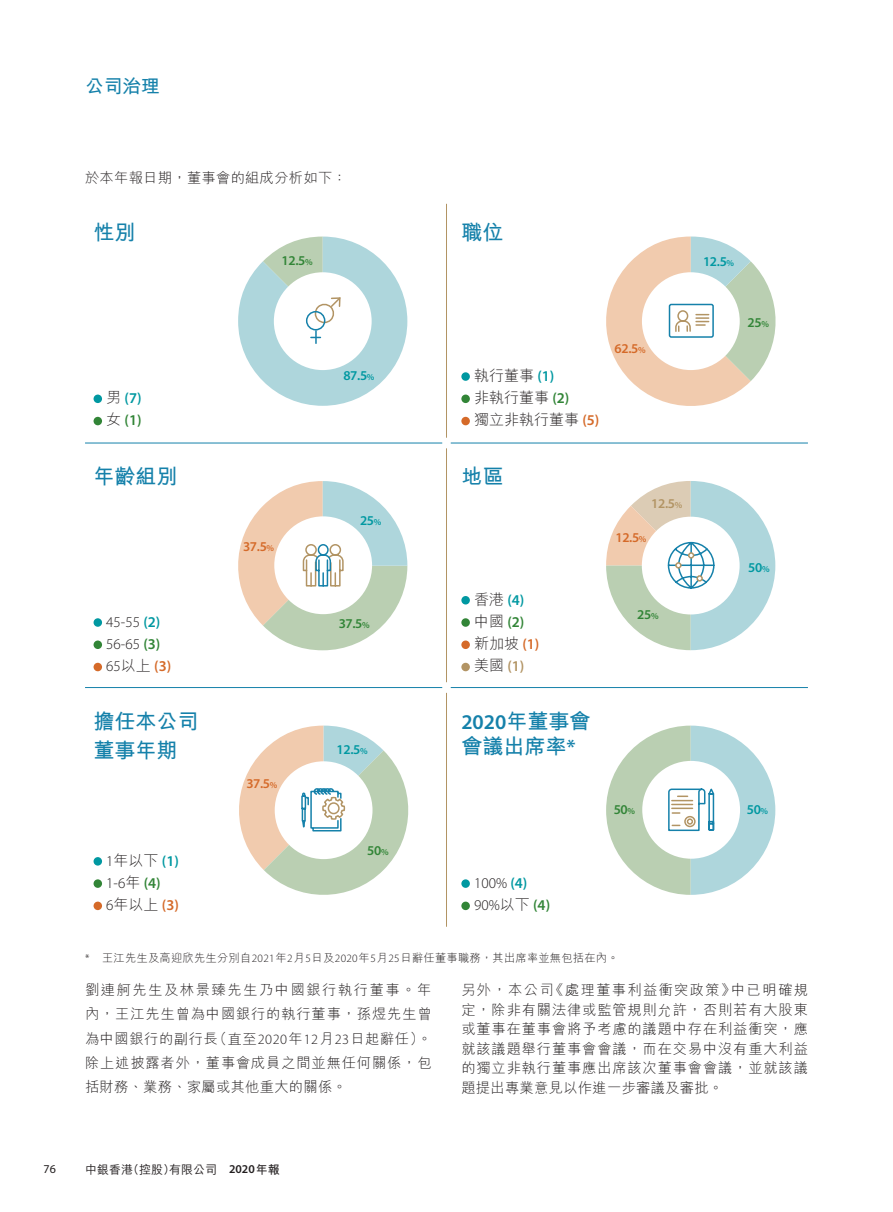
<style>
.page{position:relative;width:893px;height:1212px;background:#fff}
.page>*{position:absolute;margin:0;border:0;box-sizing:border-box;transform-origin:0 0}
.t1{font:700 21px/29.4px "M Hei HK";color:#1581aa}
.t2{font:600 21px "Myriad Pro";color:#1581aa}
.t3{font:700 18.75px "M Hei HK";color:#1581aa}
.t4{font:300 15px/22.2px "M Hei HK";color:#231f20}
.t5{font:300 15px/22.2px "Myriad Pro";color:#231f20}
.t6{font:600 15px/22.2px "Myriad Pro";color:#0098a1}
.t7{font:600 15px "Myriad Pro";color:#b29464}
.t8{font:300 14.25px/19.5px "M Hei HK";letter-spacing:.04em;color:#231f20;text-align:justify}
.t9{font:300 14.25px "M Hei HK";letter-spacing:.02em;color:#231f20}
.t10{font:600 13.5px "Myriad Pro";letter-spacing:-.025em;color:#0098a1}
.t11{font:600 13.5px "Myriad Pro";letter-spacing:-.025em;color:#328537}
.t12{font:600 13.5px "Myriad Pro";letter-spacing:-.025em;color:#d56a29}
.t13{font:600 13.5px "Myriad Pro";color:#b29464}
.t14{font:500 12px "M Hei HK";color:#231f20}
.t15{font:12px "Myriad Pro";color:#231f20}
.t16{font:300 11.25px "M Hei HK";letter-spacing:.02em;color:#231f20}
.s1{font-size:9px}
.s2{font-family:"M Hei HK";font-weight:300;color:#231f20}
.s3{color:#328537}
.s4{font-family:"Myriad Pro";font-weight:600;color:#0098a1}
.s5{font-family:"Myriad Pro";font-weight:600;color:#328537}
.s6{font-family:"Myriad Pro";font-weight:600;color:#d56a29}
.s7{font-weight:600;color:#0098a1}
.s8{font-weight:600;color:#328537}
.s9{font-family:"M Hei HK"}
.s10{font-weight:600;color:#d56a29}
.s11{font-family:"Myriad Pro"}
.s12{font-family:"M Hei HK";font-weight:700}
.s13{font-family:"Myriad Pro";font-weight:600}
.s14{font-weight:700}
</style>
<div class="page">
<div style="left:94px;top:395px;width:8px;height:8px;background:#0098a1;border-radius:50%"></div>
<div style="left:94px;top:417px;width:8px;height:8px;background:#328537;border-radius:50%"></div>
<div style="left:461px;top:372px;width:9px;height:9px;background:#0098a1;border-radius:50%"></div>
<div style="left:461px;top:395px;width:9px;height:8px;background:#328537;border-radius:50%"></div>
<div style="left:461px;top:417px;width:9px;height:8px;background:#d56a29;border-radius:50%"></div>
<div style="left:461px;top:596px;width:9px;height:8px;background:#0098a1;border-radius:50%"></div>
<div style="left:461px;top:618px;width:9px;height:9px;background:#328537;border-radius:50%"></div>
<div style="left:461px;top:640px;width:9px;height:9px;background:#d56a29;border-radius:50%"></div>
<div style="left:461px;top:663px;width:9px;height:8px;background:#b29464;border-radius:50%"></div>
<div style="left:94px;top:618px;width:8px;height:9px;background:#0098a1;border-radius:50%"></div>
<div style="left:94px;top:640px;width:8px;height:9px;background:#328537;border-radius:50%"></div>
<div style="left:94px;top:663px;width:8px;height:8px;background:#d56a29;border-radius:50%"></div>
<div style="left:461px;top:879px;width:9px;height:9px;background:#0098a1;border-radius:50%"></div>
<div style="left:461px;top:901px;width:9px;height:9px;background:#328537;border-radius:50%"></div>
<div style="left:94px;top:857px;width:8px;height:8px;background:#0098a1;border-radius:50%"></div>
<div style="left:94px;top:879px;width:8px;height:9px;background:#328537;border-radius:50%"></div>
<div style="left:94px;top:901px;width:8px;height:9px;background:#d56a29;border-radius:50%"></div>
<svg style="left:238px;top:481px;width:169px;height:169px"></svg>
<svg style="left:606px;top:481px;width:169px;height:169px"></svg>
<div style="left:675px;top:562px;width:7px;height:6px;border:2px solid #b29464;border-radius:50%"></div>
<svg style="left:606px;top:236px;width:169px;height:170px"></svg>
<svg style="left:606px;top:725px;width:169px;height:170px"></svg>
<svg style="left:238px;top:237px;width:169px;height:169px"></svg>
<hr style="left:85px;top:443px;width:357px;height:1px;background:#1581aa">
<hr style="left:451px;top:443px;width:357px;height:1px;background:#1581aa">
<hr style="left:85px;top:687px;width:357px;height:1px;background:#1581aa">
<hr style="left:451px;top:687px;width:357px;height:1px;background:#1581aa">
<hr style="left:446px;top:204px;width:1px;height:234px;background:#b29464">
<hr style="left:446px;top:448px;width:1px;height:234px;background:#b29464">
<hr style="left:446px;top:693px;width:1px;height:234px;background:#b29464">
<svg style="left:239px;top:725px;width:169px;height:170px"></svg>
<h2 class="t3" style="left:85px;top:73px;width:76px">公司治理</h2>
<p class="t9" style="left:85px;top:170px;width:263px">於本年報日期，董事會的組成分析如下：</p>
<h1 class="t1" style="left:94px;top:215px;width:43px">性別</h1>
<h1 class="t1" style="left:461px;top:215px;width:43px">職位</h1>
<p class="t11" style="left:282px;top:252px;width:33px">12.5<span class="s1">%</span></p>
<p class="t10" style="left:703px;top:253px;width:33px">12.5<span class="s1">%</span></p>
<p class="t6" style="left:106px;top:386px;width:37px"><span class="s2">男</span> (7)<span class="s2">女</span> <span class="s3">(1)</span></p>
<p class="t10" style="left:343px;top:367px;width:33px">87.5<span class="s1">%</span></p>
<p class="t4" style="left:474px;top:364px;width:127px">執行董事 <span class="s4">(1)<br></span>非執行董事 <span class="s5">(2)<br></span>獨立非執行董事 <span class="s6">(5)</span></p>
<h1 class="t1" style="left:94px;top:460px;width:85px">年齡組別</h1>
<h1 class="t1" style="left:461px;top:460px;width:43px">地區</h1>
<p class="t12" style="left:243px;top:538px;width:33px">37.5<span class="s1">%</span></p>
<p class="t10" style="left:360px;top:512px;width:23px">25<span class="s1">%</span></p>
<p class="t12" style="left:615px;top:339px;width:33px">62.5<span class="s1">%</span></p>
<p class="t13" style="left:651px;top:495px;width:33px">12.5<span class="s1">%</span></p>
<p class="t12" style="left:615px;top:529px;width:33px">12.5<span class="s1">%</span></p>
<p class="t5" style="left:106px;top:611px;width:66px">45-55 <span class="s7">(2)<br></span>56-65 <span class="s8">(3)<br></span>65<span class="s9">以上</span> <span class="s10">(3)</span></p>
<h1 class="t1" style="left:94px;top:704px;width:106px">擔任本公司董事年期</h1>
<p class="t4" style="left:106px;top:849px;width:74px"><span class="s11">1</span>年以下 <span class="s4">(1)</span></p>
<p class="t5" style="left:106px;top:872px;width:56px">1-6<span class="s9">年</span> <span class="s8">(4)</span></p>
<p class="t4" style="left:106px;top:893px;width:74px"><span class="s11">6</span>年以上 <span class="s6">(3)</span></p>
<p class="t12" style="left:246px;top:775px;width:33px">37.5<span class="s1">%</span></p>
<p class="t11" style="left:339px;top:615px;width:33px">37.5<span class="s1">%</span></p>
<p class="t10" style="left:337px;top:741px;width:33px">12.5<span class="s1">%</span></p>
<p class="t11" style="left:367px;top:841px;width:23px">50<span class="s1">%</span></p>
<p class="t4" style="left:474px;top:588px;width:52px">香港 <span class="s4">(4)</span>中國 <span class="s5">(2)</span></p>
<p class="t4" style="left:474px;top:632px;width:67px">新加坡 <span class="s6">(1)</span></p>
<p class="t7" style="left:474px;top:657px;width:52px"><span class="s2">美國</span> (1)</p>
<h1 class="t2" style="left:461px;top:708px;width:131px">2020<span class="s12">年董事會</span></h1>
<h1 class="t1" style="left:461px;top:729px;width:116px">會議出席率<span class="s13">*</span></h1>
<p class="t11" style="left:637px;top:606px;width:23px">25<span class="s1">%</span></p>
<p class="t11" style="left:614px;top:800px;width:23px">50<span class="s1">%</span></p>
<p class="t5" style="left:474px;top:872px;width:78px">100% <span class="s7">(4)<br></span>90%<span class="s9">以下</span> <span class="s8">(4)</span></p>
<p class="t11" style="left:748px;top:314px;width:23px">25<span class="s1">%</span></p>
<p class="t10" style="left:748px;top:559px;width:23px">50<span class="s1">%</span></p>
<p class="t10" style="left:747px;top:800px;width:23px">50<span class="s1">%</span></p>
<p class="t16" style="left:85px;top:951px;width:535px"><span class="s11">*</span> 王江先生及高迎欣先生分別自<span class="s11">2021</span>年<span class="s11">2</span>月<span class="s11">5</span>日及<span class="s11">2020</span>年<span class="s11">5</span>月<span class="s11">25</span>日辭任董事職務，其出席率並無包括在內。</p>
<p class="t8" style="left:85px;top:977px;width:348px;line-height:24.3px">劉連舸先生及林景臻先生乃中國銀行執行董事。年內，王江先生曾為中國銀行的執行董事，孫煜先生曾為中國銀行的副行長（直至<span class="s11">2020</span>年<span class="s11">12</span>月<span class="s11">23</span>日起辭任）。除上述披露者外，董事會成員之間並無任何關係，包括財務、業務、家屬或其他重大的關係。</p>
<p class="t8" style="left:461px;top:980px;width:348px">另外，本公司《處理董事利益衝突政策》中已明確規定，除非有關法律或監管規則允許，否則若有大股東或董事在董事會將予考慮的議題中存在利益衝突，應就該議題舉行董事會會議，而在交易中沒有重大利益的獨立非執行董事應出席該次董事會會議，並就該議題提出專業意見以作進一步審議及審批。</p>
<p class="t15" style="left:44px;top:1161px;width:14px">76</p>
<p class="t14" style="left:85px;top:1160px;width:196px">中銀香港（控股）有限公司 <span class="s13">2020</span><span class="s14">年報</span></p>
</div>
